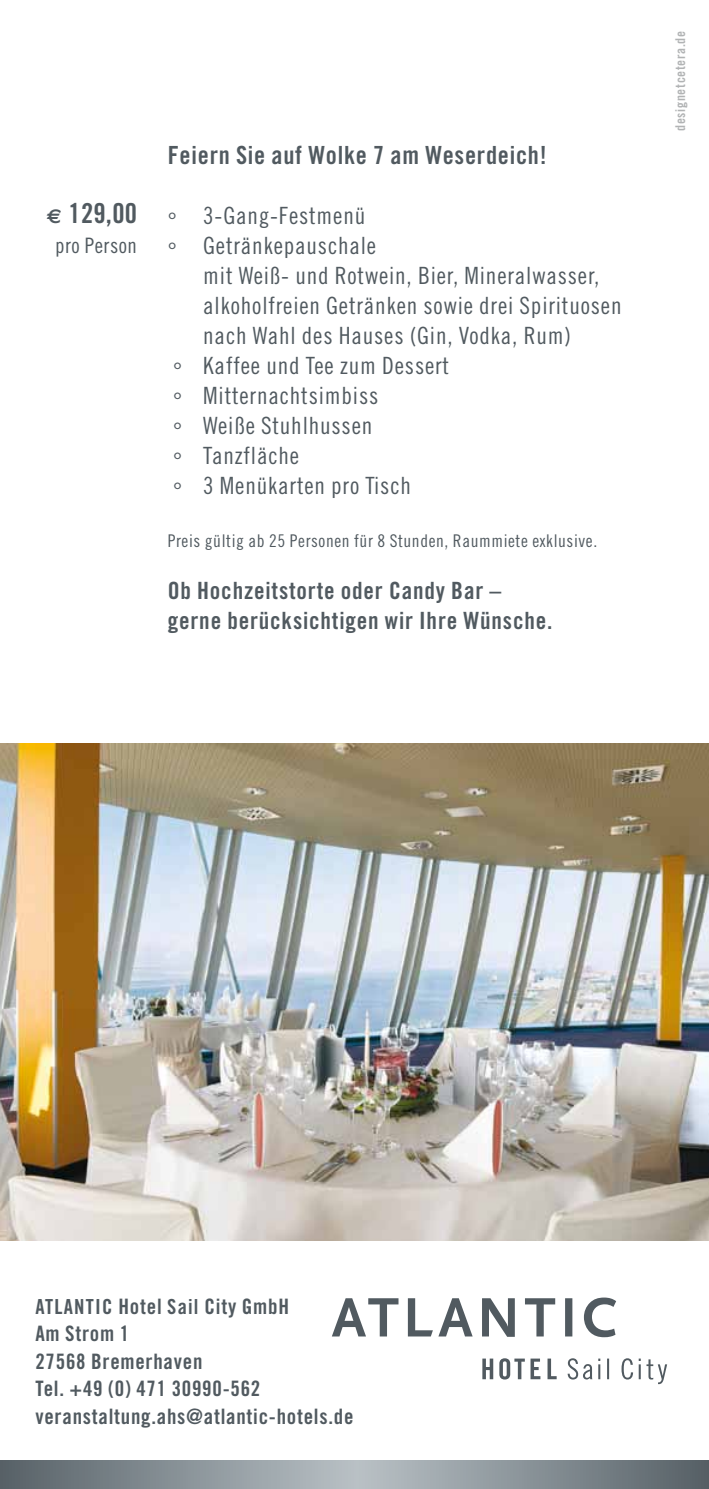
<style>
.page{position:relative;width:709px;height:1489px;background:#fff}
.page>*{position:absolute;margin:0;border:0;box-sizing:border-box;transform-origin:0 0}
.t1{font:27.5px "Trade Gothic Bold Cond Twenty";color:#515a60}
.t2{font:25px "Trade Gothic Bold Cond Twenty";letter-spacing:.03em;color:#515a60}
.t3{font:23.75px "Trade Gothic Cond Eighteen";letter-spacing:.035em;color:#515a60}
.t4{font:23.75px/30px "Trade Gothic Bold Cond Twenty";letter-spacing:.035em;color:#515a60}
.t5{font:21.25px/27.5px "Trade Gothic Bold Cond Twenty";letter-spacing:.035em;color:#515a60}
.t6{font:21.25px "Trade Gothic Cond Eighteen";color:#515a60}
.t7{font:17.5px "Trade Gothic Cond Eighteen";letter-spacing:.035em;color:#515a60}
.t8{font:13.5px "Trade Gothic Bold Cond Twenty";letter-spacing:.05em;color:#b1b3b4}
.s1{font-size:20.75px}
</style>
<div class="page">
<svg style="left:0;top:1460px;width:709px;height:28px;background:#879196"></svg>
<img style="left:0;top:743px;width:709px;height:497px">
<svg style="left:332px;top:1297px;width:284px;height:40px"></svg>
<svg style="left:482px;top:1358px;width:185px;height:25px"></svg>
<p class="t1" style="left:68px;top:196px;width:70px">129,00</p>
<p class="t6" style="left:55px;top:233px;width:83px">pro Person</p>
<p class="t2" style="left:168px;top:140px;width:380px">Feiern Sie auf Wolke 7 am Weserdeich!</p>
<p class="t3" style="left:168px;top:202px;width:199px"><sub>°</sub> 3-Gang-Festmenü</p>
<p class="t3" style="left:168px;top:232px;width:210px"><sub>°</sub> Getränkepauschale</p>
<p class="t3" style="left:203px;top:262px;width:397px">mit Weiß- und Rotwein, Bier, Mineralwasser,</p>
<p class="t3" style="left:203px;top:292px;width:420px">alkoholfreien Getränken sowie drei Spirituosen</p>
<p class="t3" style="left:203px;top:322px;width:369px">nach Wahl des Hauses (Gin, Vodka, Rum)</p>
<p class="t3" style="left:173px;top:352px;width:277px"><sub>°</sub> Kaffee und Tee zum Dessert</p>
<p class="t3" style="left:173px;top:382px;width:207px"><sub>°</sub> Mitternachtsimbiss</p>
<p class="t3" style="left:173px;top:412px;width:201px"><sub>°</sub> Weiße Stuhlhussen</p>
<p class="t3" style="left:173px;top:442px;width:127px"><sub>°</sub> Tanzfläche</p>
<p class="t3" style="left:173px;top:472px;width:239px"><sub>°</sub> 3 Menükarten pro Tisch</p>
<p class="t7" style="left:168px;top:530px;width:431px">Preis gültig ab 25 Personen für 8 Stunden, Raummiete exklusive.</p>
<p class="t4" style="left:168px;top:575px;width:386px">Ob Hochzeitstorte oder Candy Bar – gerne berücksichtigen wir Ihre Wünsche.</p>
<p class="t8" style="left:672px;top:131px;width:101px;rotate:-90deg">designetcetera.de</p>
<p class="t5" style="left:35px;top:1292px;width:319px"><span class="s1">ATLANTIC</span> Hotel <span class="s1">Sail</span> City GmbH<br>Am Strom 1<br>27568 Bremerhaven<br>Tel. +49 (0) 471 30990-562 veranstaltung.ahs@atlantic-hotels.de</p>
</div>
